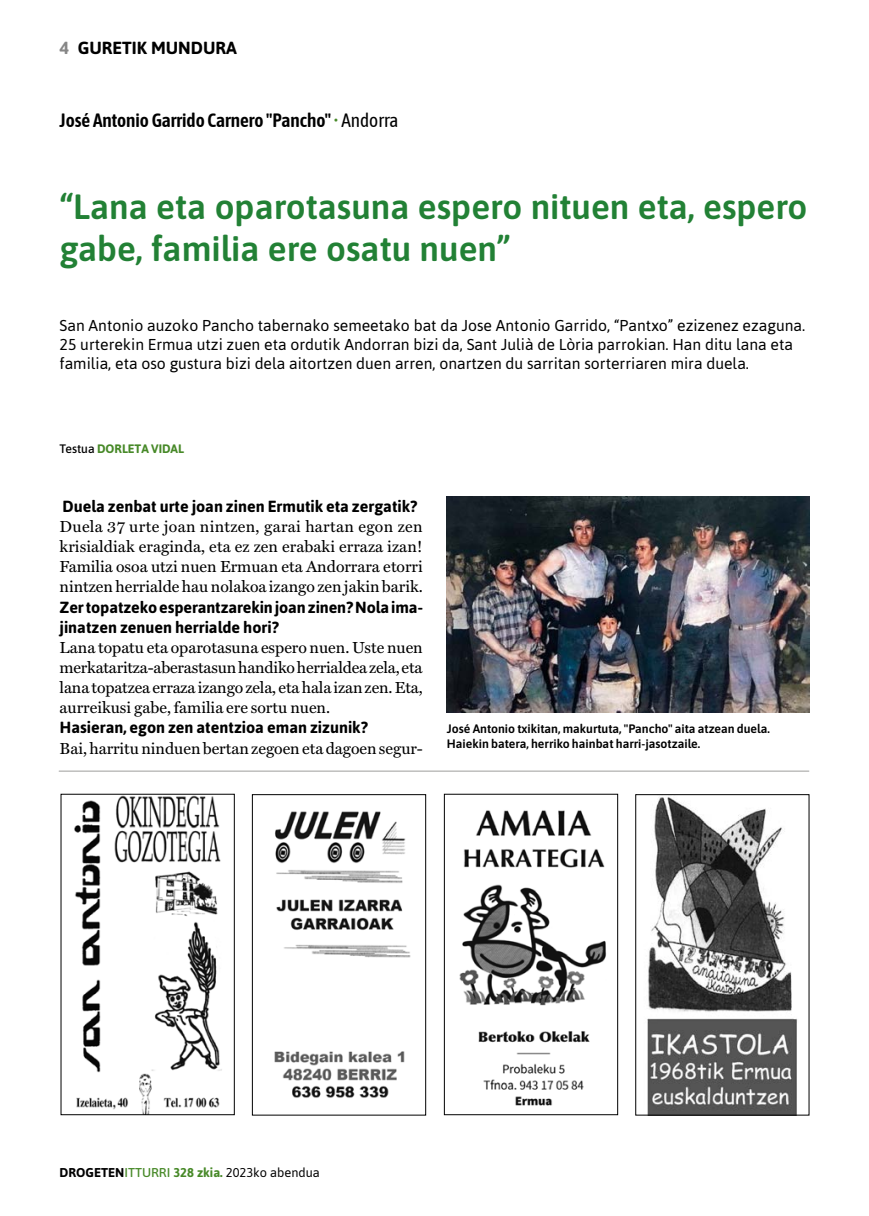
<style>
.page{position:relative;width:869px;height:1216px;background:#fff}
.page>*{position:absolute;margin:0;border:0;box-sizing:border-box;transform-origin:0 0}
.t1{font:600 35px/42px "Asap";color:#228135}
.t2{font:600 19.25px "Asap Condensed";color:#000}
.t3{font:700 17.5px "Asap";color:#000}
.t4{font:16.1px/20.1px "Miller Text Roman";color:#000;text-align:justify}
.t5{font:700 16.1px/20.1px "Asap";color:#000}
.t6{font:15.75px/19.2px "Asap";color:#000}
.t7{font:12.78px "Asap";color:#000}
.t8{font:600 12.25px/14.9px "Asap";color:#000}
.t9{font:700 12.25px "Asap";color:#478928}
.s1{color:#878787}
.s2{font-weight:400;color:#478928}
.s3{font-weight:400}
.s4{font-weight:500;color:#000}
.s5{font-weight:700}
.s6{font-weight:500;color:#478928}
.s7{font-weight:700;color:#478928}
</style>
<div class="page">
<img style="left:446px;top:496px;width:363px;height:216px">
<hr style="left:59px;top:770px;width:749px;height:1px;background:#9d9d9c">
<img style="left:74px;top:795px;width:148px;height:318px">
<div style="left:61px;top:793px;width:174px;height:322px;border:1px solid #000"></div>
<img style="left:274px;top:811px;width:137px;height:287px">
<div style="left:252px;top:794px;width:174px;height:321px;border:1px solid #000"></div>
<img style="left:459px;top:810px;width:148px;height:296px">
<div style="left:443px;top:793px;width:174px;height:322px;border:1px solid #000"></div>
<img style="left:647px;top:797px;width:150px;height:316px">
<div style="left:635px;top:794px;width:174px;height:321px;border:1px solid #000"></div>
<p class="t3" style="left:60px;top:38px;width:179px"><span class="s1">4</span> GURETIK MUNDURA</p>
<p class="t2" style="left:60px;top:107px;width:340px">José Antonio Garrido Carnero "Pancho" <span class="s2">•</span> <span class="s3">Andorra</span></p>
<h1 class="t1" style="left:60px;top:184px;width:749px">“Lana eta oparotasuna espero nituen eta, espero gabe, familia ere osatu nuen”</h1>
<p class="t6" style="left:60px;top:315px;width:746px">San Antonio auzoko Pancho tabernako semeetako bat da Jose Antonio Garrido, “Pantxo” ezizenez ezaguna.<br>25 urterekin Ermua utzi zuen eta ordutik Andorran bizi da, Sant Julià de Lòria parrokian. Han ditu lana eta familia, eta oso gustura bizi dela aitortzen duen arren, onartzen du sarritan sorterriaren mira duela.</p>
<p class="t9" style="left:60px;top:441px;width:126px"><span class="s4">Testua</span> DORLETA VIDAL</p>
<p class="t5" style="left:62px;top:496px;width:356px">Duela zenbat urte joan zinen Ermutik eta zergatik?</p>
<p class="t4" style="left:60px;top:516px;width:364px">Duela 37 urte joan nintzen, garai hartan egon zen krisialdiak eraginda, eta ez zen erabaki erraza izan!<br>Familia osoa utzi nuen Ermuan eta Andorrara etorri nintzen herrialde hau nolakoa izango zen jakin barik.</p>
<p class="t5" style="left:60px;top:596px;width:364px">Zer topatzeko esperantzarekin joan zinen? Nola ima&shy;jinatzen zenuen herrialde hori?</p>
<p class="t4" style="left:60px;top:637px;width:364px">Lana topatu eta oparotasuna espero nuen. Uste nuen merkataritza-aberastasun handiko herrialdea zela, eta lana topatzea erraza izango zela, eta hala izan zen. Eta, aurreikusi gabe, familia ere sortu nuen.</p>
<p class="t5" style="left:60px;top:717px;width:309px">Hasieran, egon zen atentzioa eman zizunik?</p>
<p class="t4" style="left:60px;top:737px;width:364px">Bai, harritu ninduen bertan zegoen eta dagoen segur-</p>
<p class="t8" style="left:446px;top:721px;width:324px">José Antonio txikitan, makurtuta, "Pancho" aita atzean duela.<br>Haiekin batera, herriko hainbat harri-jasotzaile.</p>
<p class="t7" style="left:60px;top:1164px;width:262px"><span class="s5">DROGETEN</span><span class="s6">ITTURRI</span> <span class="s7">328 zkia.</span> 2023ko abendua</p>
</div>
